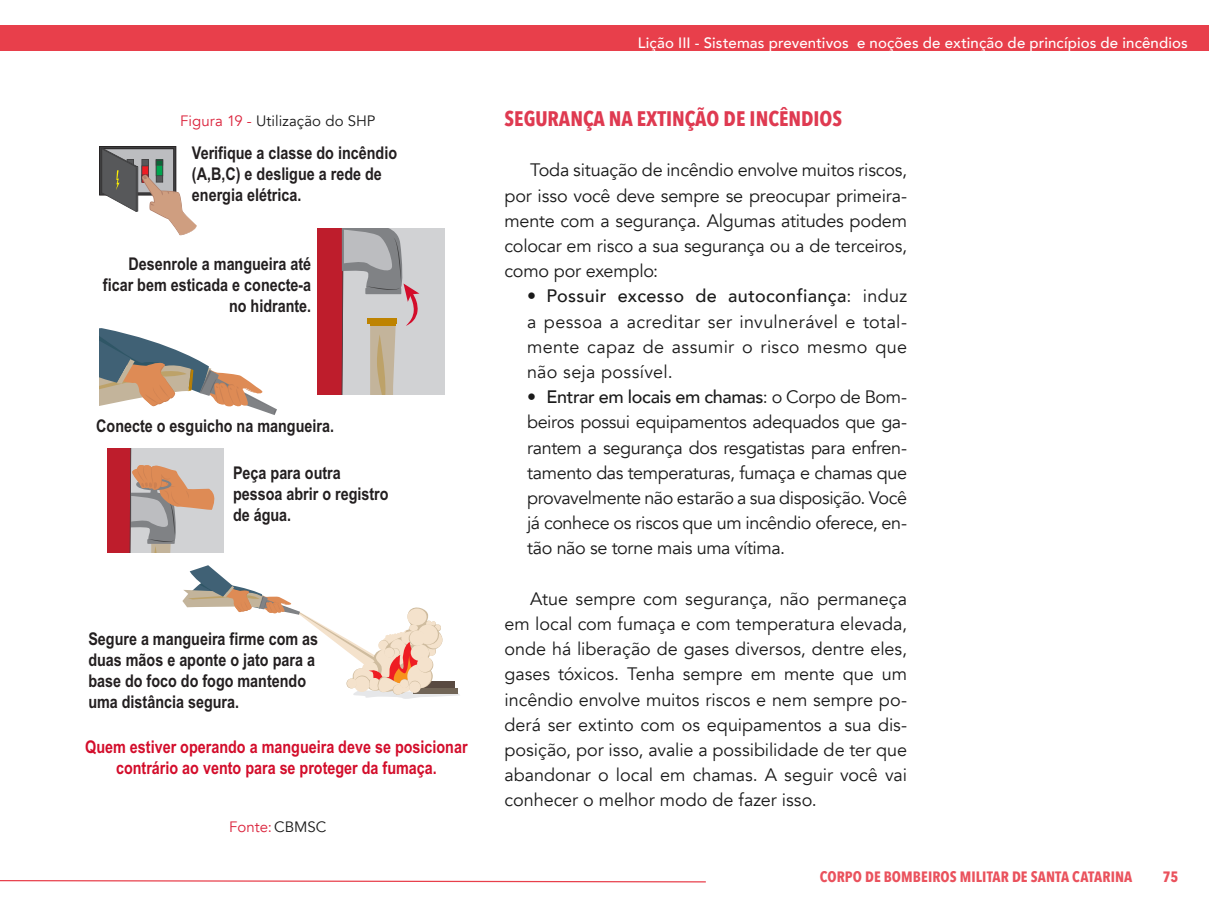
<style>
.page{position:relative;width:1209px;height:910px;background:#fff}
.page>*{position:absolute;margin:0;border:0;box-sizing:border-box;transform-origin:0 0}
.Título_2{font:700 21px "Avenir Next Condensed";color:#df3a51}
.Corpo_de_Texto{font:18px/25.2px "Avenir";letter-spacing:-.005em;color:#1a1a1a;text-align:justify}
.t1{font:700 17.55px/21px "Arial Narrow";color:#231f20}
.t2{font:700 17.55px/21px "Arial Narrow";color:#d30d2b;text-align:center}
.cabeçalho{font:500 15px "Avenir";letter-spacing:.01em;color:#fff}
.t3{font:700 15px "Avenir Next Condensed";letter-spacing:.005em;color:#ea525d}
.t4{font:15px "Avenir";letter-spacing:.005em;color:#1a1a1a}
.Fonte_Figura_tabela{font:15px "Avenir";color:#db223b}
.s1{color:#db223b}
.s2{color:#1a1a1a}
.s3{font-weight:500}
</style>
<div class="page">
<div style="left:0;top:25px;width:1209px;height:26px;background:#e83f4b"></div>
<svg style="left:0;top:880px;width:706px;height:3px"></svg>
<svg style="left:182px;top:565px;width:278px;height:134px"></svg>
<svg style="left:99px;top:328px;width:178px;height:87px"></svg>
<svg style="left:317px;top:228px;width:128px;height:167px;background:#c2a0a1"></svg>
<svg style="left:108px;top:448px;width:115px;height:104px;background:#c49995"></svg>
<svg style="left:99px;top:146px;width:98px;height:90px"></svg>
<p class="t4" style="left:180px;top:112px;width:197px"><span class="s1">Figura 19 -</span> Utilização do SHP</p>
<p class="t1" style="left:192px;top:141px;width:207px">Verifique a classe do incêndio (A,B,C) e desligue a rede de energia elétrica.</p>
<p class="t1" style="left:103px;top:252px;width:210px;text-align:right">Desenrole a mangueira até ficar bem esticada e conecte-a no hidrante.</p>
<p class="t1" style="left:96px;top:415px;width:239px">Conecte o esguicho na mangueira.</p>
<p class="t1" style="left:233px;top:462px;width:157px">Peça para outra pessoa abrir o registro de água.</p>
<p class="t1" style="left:88px;top:627px;width:231px">Segure a mangueira firme com as duas mãos e aponte o jato para a base do foco do fogo mantendo uma distância segura.</p>
<p class="t2" style="left:85px;top:735px;width:384px">Quem estiver operando a mangueira deve se posicionar contrário ao vento para se proteger da fumaça.</p>
<p class="Fonte_Figura_tabela" style="left:229px;top:817px;width:99px">Fonte:<span class="s2">CBMSC</span></p>
<p class="cabeçalho" style="left:638px;top:29px;width:551px">Lição III - Sistemas preventivos e noções de extinção de princípios de incêndios</p>
<p class="Título_2" style="left:505px;top:106px;width:339px">SEGURANÇA NA EXTINÇÃO DE INCÊNDIOS</p>
<p class="Corpo_de_Texto" style="left:505px;top:158px;width:404px;text-indent:26px">Toda situação de incêndio envolve muitos riscos, por isso você deve sempre se preocupar primeira&shy;mente com a segurança. Algumas atitudes podem colocar em risco a sua segurança ou a de terceiros, como por exemplo:</p>
<p class="Corpo_de_Texto" style="left:527px;top:284px;width:382px"><span class="s3">• Possuir excesso de autoconfiança</span>: induz a pessoa a acreditar ser invulnerável e total&shy;mente capaz de assumir o risco mesmo que não seja possível.</p>
<p class="Corpo_de_Texto" style="left:527px;top:385px;width:382px"><span class="s3">• Entrar em locais em chamas</span>: o Corpo de Bom&shy;beiros possui equipamentos adequados que ga&shy;rantem a segurança dos resgatistas para enfren&shy;tamento das temperaturas, fumaça e chamas que provavelmente não estarão a sua disposição. Você já conhece os riscos que um incêndio oferece, en&shy;tão não se torne mais uma vítima.</p>
<p class="Corpo_de_Texto" style="left:505px;top:586px;width:404px;text-indent:26px">Atue sempre com segurança, não permaneça em local com fumaça e com temperatura elevada, onde há liberação de gases diversos, dentre eles, gases tóxicos. Tenha sempre em mente que um incêndio envolve muitos riscos e nem sempre po&shy;derá ser extinto com os equipamentos a sua dis&shy;posição, por isso, avalie a possibilidade de ter que abandonar o local em chamas. A seguir você vai conhecer o melhor modo de fazer isso.</p>
<p class="t3" style="left:820px;top:868px;width:314px">CORPO DE BOMBEIROS MILITAR DE SANTA CATARINA</p>
<p class="t3" style="left:1163px;top:868px;width:17px">75</p>
</div>
